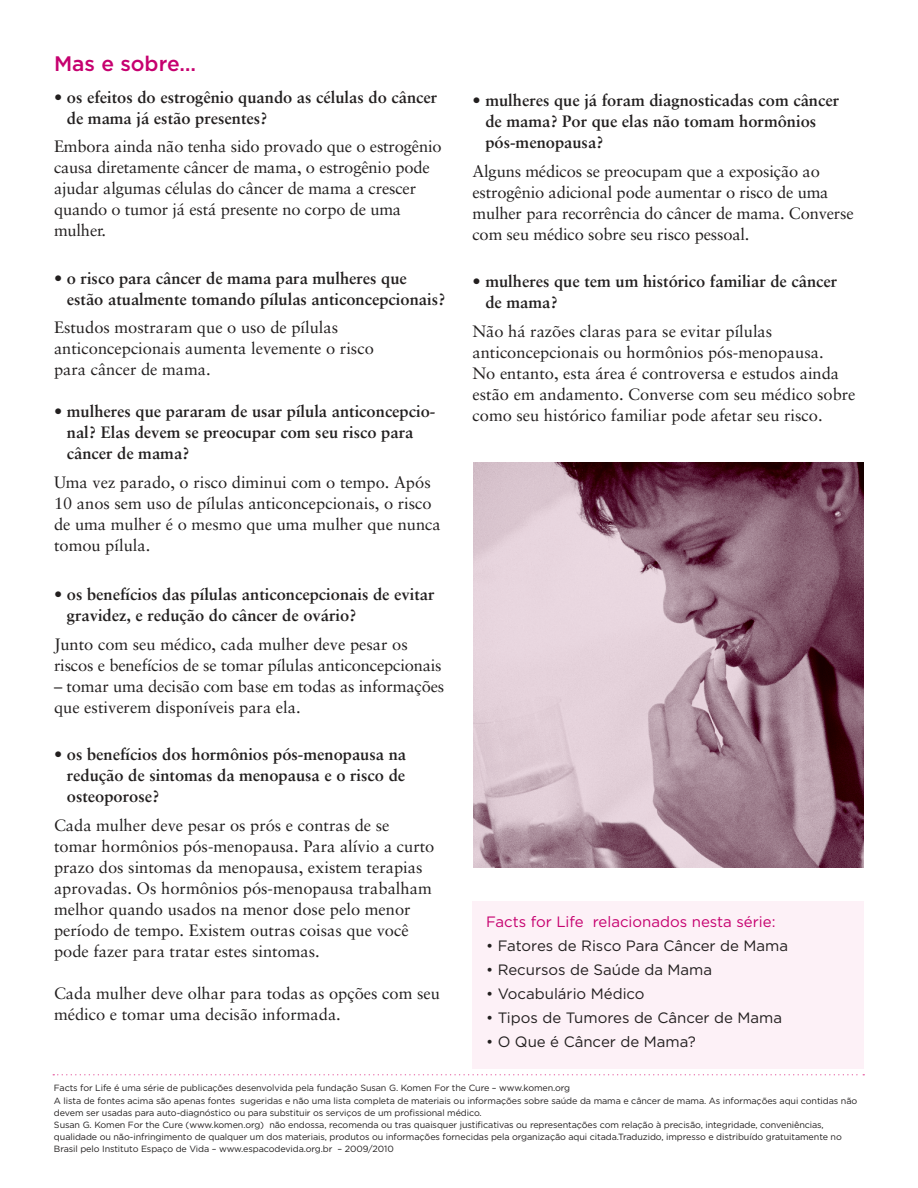
<style>
.page{position:relative;width:918px;height:1188px;background:#fff}
.page>*{position:absolute;margin:0;border:0;box-sizing:border-box;transform-origin:0 0}
.t1{font:500 21px "Gotham";color:#c6006f}
.t2{font:16.5px/21px "Sabon";color:#221f1f}
.t3{font:700 16.5px/21px "Sabon";color:#221f1f}
.t4{font:15px "Gotham";color:#221f1f}
.t5{font:15px "Gotham";color:#c6006f}
.t6{font:9px/12px "Gotham";letter-spacing:-.01em;color:#221f1f}
.s1{font-weight:400}
</style>
<div class="page">
<div style="left:473px;top:901px;width:391px;height:167px;background:#fdf1f7"></div>
<img style="left:474px;top:462px;width:390px;height:405px">
<svg style="left:53px;top:1074px;width:811px;height:1px"></svg>
<p class="t1" style="left:54px;top:51px;width:144px">Mas e sobre…</p>
<p class="t3" style="left:67px;top:86px;width:372px;text-indent:-13px">• os efeitos do estrogênio quando as células do câncer de mama já estão presentes?</p>
<p class="t2" style="left:54px;top:137px;width:389px">Embora ainda não tenha sido provado que o estrogênio causa diretamente câncer de mama, o estrogênio pode ajudar algumas células do câncer de mama a crescer quando o tumor já está presente no corpo de uma mulher.</p>
<p class="t3" style="left:67px;top:269px;width:380px;text-indent:-13px"><span class="s1">•</span> o risco para câncer de mama para mulheres que estão atualmente tomando pílulas anticoncepcionais?</p>
<p class="t2" style="left:54px;top:318px;width:321px">Estudos mostraram que o uso de pílulas anticoncepcionais aumenta levemente o risco para câncer de mama.</p>
<p class="t3" style="left:67px;top:402px;width:370px;text-indent:-13px"><span class="s1">•</span> mulheres que pararam de usar pílula anticoncepcio&shy;nal? Elas devem se preocupar com seu risco para câncer de mama?</p>
<p class="t2" style="left:54px;top:473px;width:388px">Uma vez parado, o risco diminui com o tempo. Após 10 anos sem uso de pílulas anticoncepcionais, o risco de uma mulher é o mesmo que uma mulher que nunca tomou pílula.</p>
<p class="t3" style="left:67px;top:585px;width:369px;text-indent:-13px"><span class="s1">•</span> os benefícios das pílulas anticoncepcionais de evitar gravidez, e redução do câncer de ovário?</p>
<p class="t2" style="left:54px;top:635px;width:389px">Junto com seu médico, cada mulher deve pesar os riscos e benefícios de se tomar pílulas anticoncepcionais</p>
<p class="t2" style="left:54px;top:677px;width:392px">– tomar uma decisão com base em todas as informações que estiverem disponíveis para ela.</p>
<p class="t3" style="left:67px;top:745px;width:341px;text-align:justify;text-indent:-13px"><span class="s1">•</span> os benefícios dos hormônios pós-menopausa na redução de sintomas da menopausa e o risco de osteoporose?</p>
<p class="t2" style="left:54px;top:816px;width:382px">Cada mulher deve pesar os prós e contras de se tomar hormônios pós-menopausa. Para alívio a curto prazo dos sintomas da menopausa, existem terapias aprovadas. Os hormônios pós-menopausa trabalham melhor quando usados na menor dose pelo menor período de tempo. Existem outras coisas que você pode fazer para tratar estes sintomas.</p>
<p class="t2" style="left:54px;top:984px;width:387px">Cada mulher deve olhar para todas as opções com seu médico e tomar uma decisão informada.</p>
<p class="t3" style="left:485px;top:91px;width:355px;text-indent:-13px"><span class="s1">•</span> mulheres que já foram diagnosticadas com câncer de mama? Por que elas não tomam hormônios pós-menopausa?</p>
<p class="t2" style="left:472px;top:162px;width:383px">Alguns médicos se preocupam que a exposição ao estrogênio adicional pode aumentar o risco de uma mulher para recorrência do câncer de mama. Converse com seu médico sobre seu risco pessoal.</p>
<p class="t3" style="left:485px;top:272px;width:354px;text-indent:-13px"><span class="s1">•</span> mulheres que tem um histórico familiar de câncer de mama?</p>
<p class="t2" style="left:472px;top:322px;width:385px">Não há razões claras para se evitar pílulas anticoncepcionais ou hormônios pós-menopausa.<br>No entanto, esta área é controversa e estudos ainda estão em andamento. Converse com seu médico sobre como seu histórico familiar pode afetar seu risco.</p>
<p class="t5" style="left:486px;top:913px;width:291px">Facts for Life relacionados nesta série:</p>
<p class="t4" style="left:486px;top:937px;width:304px">• Fatores de Risco Para Câncer de Mama</p>
<p class="t4" style="left:486px;top:961px;width:228px">• Recursos de Saúde da Mama</p>
<p class="t4" style="left:486px;top:985px;width:160px">• Vocabulário Médico</p>
<p class="t4" style="left:486px;top:1009px;width:298px">• Tipos de Tumores de Câncer de Mama</p>
<p class="t4" style="left:486px;top:1033px;width:211px">• O Que é Câncer de Mama?</p>
<p class="t6" style="left:54px;top:1081px;width:805px;line-height:13px">Facts for Life é uma série de publicações desenvolvida pela fundação Susan G. Komen For the Cure – www.komen.org<br>A lista de fontes acima são apenas fontes sugeridas e não uma lista completa de materiais ou informações sobre saúde da mama e câncer de mama. As informações aqui contidas não</p>
<p class="t6" style="left:54px;top:1107px;width:789px">devem ser usadas para auto-diagnóstico ou para substituir os serviços de um pro昀椀ssional médico.<br>Susan G. Komen For the Cure (www.komen.org) não endossa, recomenda ou tras quaisquer justi昀椀cativas ou representações com relação à precisão, integridade, conveniências, qualidade ou não-infringimento de qualquer um dos materiais, produtos ou informações fornecidas pela organização aqui citada.Traduzido, impresso e distribuído gratuitamente no Brasil pelo Instituto Espaço de Vida – www.espacodevida.org.br – 2009/2010</p>
</div>
